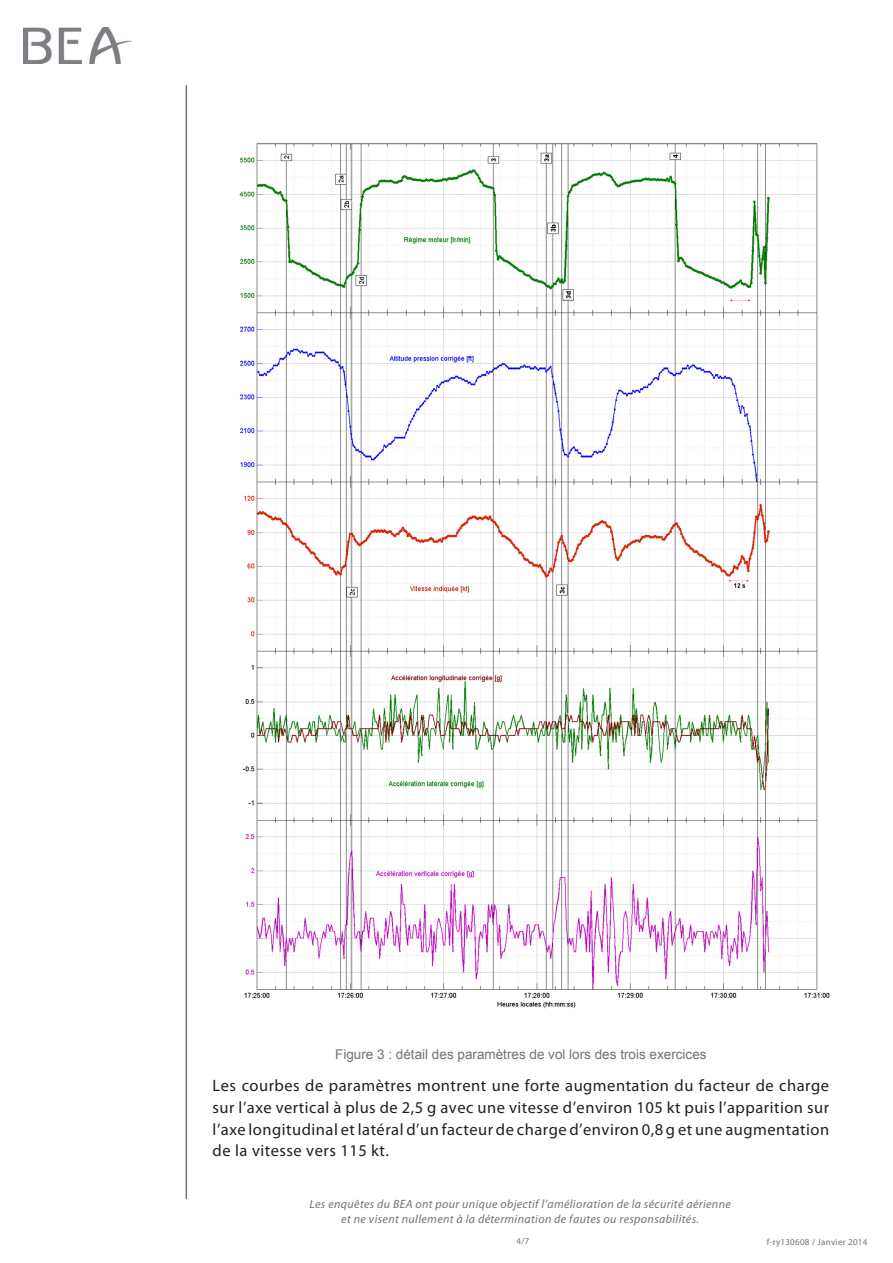
<style>
.page{position:relative;width:893px;height:1263px;background:#fff}
.page>*{position:absolute;margin:0;border:0;box-sizing:border-box;transform-origin:0 0}
.t1{font:16.5px/21.6px "Myriad Pro";letter-spacing:.03em;color:#231f20;text-align:justify}
.Légende{font:13.5px "Arial";color:#717275}
.t2{font:italic 12px/14.4px "Myriad Pro";letter-spacing:.03em;color:#717275;text-align:center}
.t3{font:9px "Myriad Pro";letter-spacing:.03em;color:#717275}
</style>
<div class="page">
<hr style="left:186px;top:85px;width:1px;height:1114px;background:#727477">
<img style="left:23px;top:28px;width:109px;height:36px">
<img style="left:239px;top:143px;width:590px;height:866px">
<p class="Légende" style="left:335px;top:1045px;width:373px">Figure 3 : détail des paramètres de vol lors des trois exercices</p>
<p class="t1" style="left:213px;top:1075px;width:618px">Les courbes de paramètres montrent une forte augmentation du facteur de charge sur l’axe vertical à plus de 2,5 g avec une vitesse d’environ 105 kt puis l’apparition sur l’axe longitudinal et latéral d’un facteur de charge d’environ 0,8 g et une augmentation de la vitesse vers 115 kt.</p>
<p class="t2" style="left:309px;top:1197px;width:423px">Les enquêtes du BEA ont pour unique objectif l’amélioration de la sécurité aérienne et ne visent nullement à la détermination de fautes ou responsabilités.</p>
<p class="t3" style="left:517px;top:1236px;width:14px">4/7</p>
<p class="t3" style="left:767px;top:1236px;width:102px">f-ry130608 / Janvier 2014</p>
</div>
